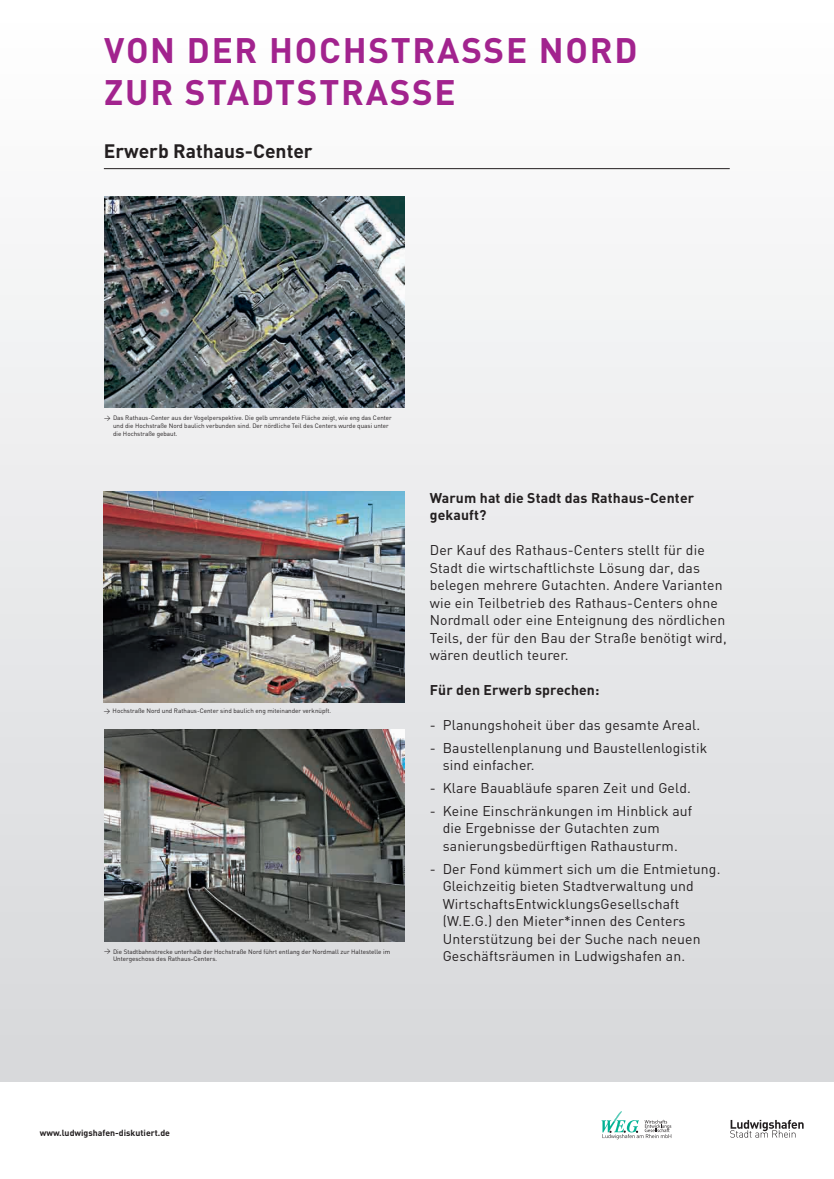
<style>
.page{position:relative;width:834px;height:1179px;background:#fff}
.page>*{position:absolute;margin:0;border:0;box-sizing:border-box;transform-origin:0 0}
.t1{font:700 35px/42px "FFDIN";letter-spacing:.05em;color:#a2238e}
.t2{font:700 19.25px "FFDIN";color:#231f20}
.t3{font:14px/17.5px "FFDIN";letter-spacing:.01em;color:#231f20}
.t4{font:700 14px/17.5px "FFDIN";letter-spacing:.01em;color:#231f20}
.t5{font:700 8.75px "FFDIN";color:#231f20}
.t6{font:6.3px/7.7px "FFDIN";color:#231f20}
</style>
<div class="page">
<svg style="left:730px;top:1120px;width:73px;height:17px"></svg>
<svg style="left:601px;top:1111px;width:70px;height:28px"></svg>
<div style="left:0;top:0;width:833px;height:1081px;background:linear-gradient(to bottom,#fff,#d6d7da)"></div>
<hr style="left:104px;top:168px;width:625px;height:1px;background:#231f20">
<img style="left:104px;top:196px;width:300px;height:211px">
<img style="left:104px;top:491px;width:300px;height:211px">
<img style="left:104px;top:729px;width:300px;height:212px">
<p class="t1" style="left:104px;top:28px;width:534px">VON DER HOCHSTRASSE NORD<br>ZUR STADTSTRASSE</p>
<p class="t2" style="left:104px;top:139px;width:210px">Erwerb Rathaus-Center</p>
<p class="t6" style="left:113px;top:414px;width:280px;text-indent:-9px">&gt; Das Rathaus-Center aus der Vogelperspektive. Die gelb umrandete Fläche zeigt, wie eng das Center und die Hochstraße Nord baulich verbunden sind. Der nördliche Teil des Centers wurde quasi unter die Hochstraße gebaut.</p>
<p class="t6" style="left:104px;top:707px;width:229px">&gt; Hochstraße Nord und Rathaus-Center sind baulich eng miteinander verknüpft.</p>
<p class="t6" style="left:113px;top:947px;width:279px;text-indent:-9px">&gt; Die Stadtbahnstrecke unterhalb der Hochstraße Nord führt entlang der Nordmall zur Haltestelle im<br>Untergeschoss des Rathaus-Centers.</p>
<p class="t4" style="left:429px;top:488px;width:266px">Warum hat die Stadt das Rathaus-Center gekauft?</p>
<p class="t3" style="left:429px;top:541px;width:298px">Der Kauf des Rathaus-Centers stellt für die Stadt die wirtschaftlichste Lösung dar, das belegen mehrere Gutachten. Andere Varianten wie ein Teilbetrieb des Rathaus-Centers ohne Nordmall oder eine Enteignung des nördlichen Teils, der für den Bau der Straße benötigt wird, wären deutlich teurer.</p>
<p class="t4" style="left:429px;top:681px;width:171px">Für den Erwerb sprechen:</p>
<p class="t3" style="left:429px;top:716px;width:272px">- Planungshoheit über das gesamte Areal.</p>
<p class="t3" style="left:442px;top:739px;width:266px;text-indent:-13px">- Baustellenplanung und Baustellenlogistik sind einfacher.</p>
<p class="t3" style="left:429px;top:779px;width:263px">- Klare Bauabläufe sparen Zeit und Geld.</p>
<p class="t3" style="left:442px;top:802px;width:251px;text-indent:-13px">- Keine Einschränkungen im Hinblick auf die Ergebnisse der Gutachten zum sanierungsbedürftigen Rathausturm.</p>
<p class="t3" style="left:442px;top:859px;width:279px;text-indent:-13px">- Der Fond kümmert sich um die Entmietung.<br>Gleichzeitig bieten Stadtverwaltung und WirtschaftsEntwicklungsGesellschaft (W.E.G.) den Mieter*innen des Centers Unterstützung bei der Suche nach neuen Geschäftsräumen in Ludwigshafen an.</p>
<p class="t5" style="left:40px;top:1127px;width:132px">www.ludwigshafen-diskutiert.de</p>
</div>
